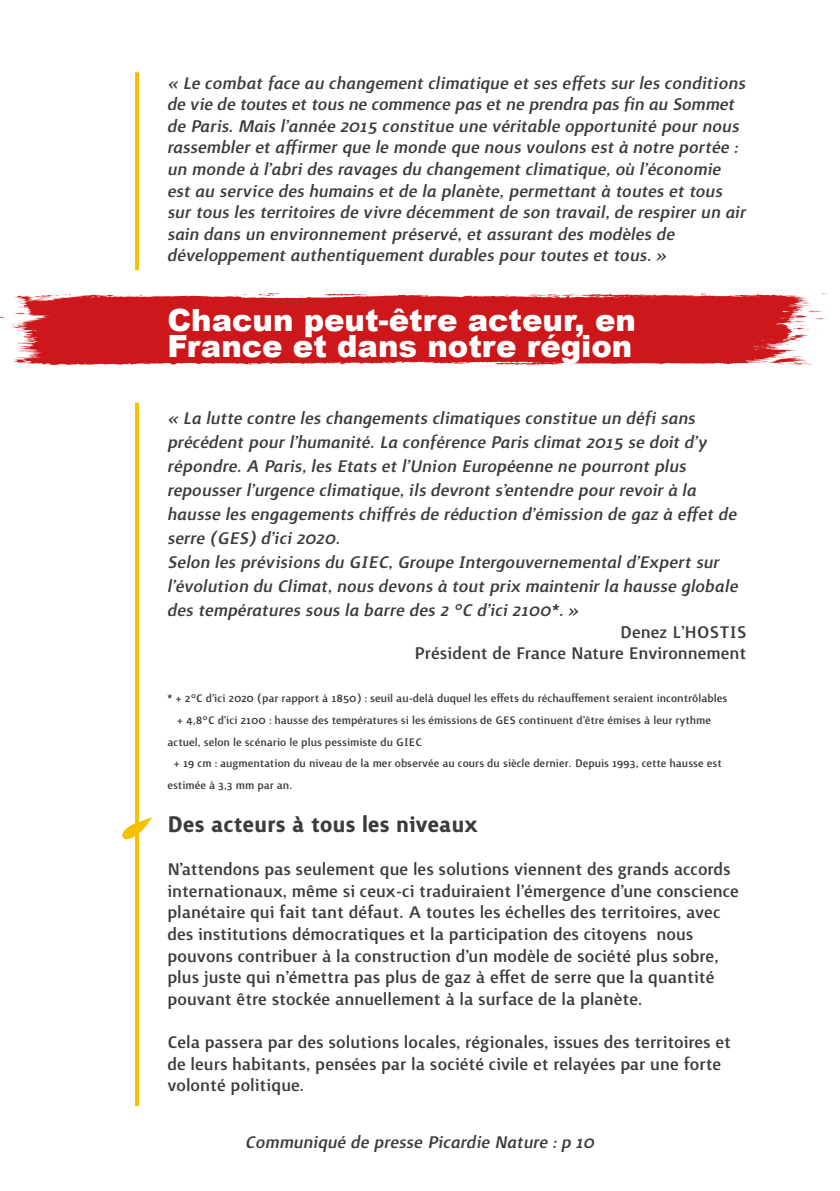
<style>
.page{position:relative;width:840px;height:1191px;background:#fff}
.page>*{position:absolute;margin:0;border:0;box-sizing:border-box;transform-origin:0 0}
.t1{font:900 30.6px/26px "Arial";color:#fff}
.t2{font:700 28.8px "Surface";color:#3c3c3b}
.t3{font:21.6px/21.6px "Surface Medium Italique";color:#3c3c3b}
.t4{font:500 21.6px/21.6px "Surface";color:#3c3c3b}
.t5{font:500 14px "Surface";color:#3c3c3b}
</style>
<div class="page">
<svg style="left:0;top:293px;width:827px;height:72px;background:#d4383a"></svg>
<hr style="left:135px;top:403px;width:4px;height:703px;background:#f4c000">
<hr style="left:135px;top:72px;width:4px;height:198px;background:#f4c000">
<svg style="left:122px;top:816px;width:30px;height:27px"></svg>
<p class="t3" style="left:167px;top:72px;width:579px">« Le combat face au changement climatique et ses effets sur les conditions de vie de toutes et tous ne commence pas et ne prendra pas fin au Sommet de Paris. Mais l’année 2015 constitue une véritable opportunité pour nous rassembler et affirmer que le monde que nous voulons est à notre portée : un monde à l’abri des ravages du changement climatique, où l’économie est au service des humains et de la planète, permettant à toutes et tous sur tous les territoires de vivre décemment de son travail, de respirer un air sain dans un environnement préservé, et assurant des modèles de développement authentiquement durables pour toutes et tous. »</p>
<h1 class="t1" style="left:167px;top:306px;width:469px">Chacun peut-être acteur, en<br>France et dans notre région</h1>
<p class="t3" style="left:167px;top:406px;width:572px;line-height:24px">« La lutte contre les changements climatiques constitue un défi sans précédent pour l’humanité. La conférence Paris climat 2015 se doit d’y répondre. A Paris, les Etats et l’Union Européenne ne pourront plus repousser l’urgence climatique, ils devront s’entendre pour revoir à la hausse les engagements chiffrés de réduction d’émission de gaz à effet de serre (GES) d’ici 2020.<br>Selon les prévisions du GIEC, Groupe Intergouvernemental d’Expert sur l’évolution du Climat, nous devons à tout prix maintenir la hausse globale des températures sous la barre des 2 °C d’ici 2100*. »</p>
<p class="t4" style="left:414px;top:621px;width:333px;text-align:right">Denez L’HOSTIS<br>Président de France Nature Environnement</p>
<p class="t5" style="left:167px;top:692px;width:561px">* + 2°C d’ici 2020 (par rapport à 1850) : seuil au-delà duquel les effets du réchauffement seraient incontrôlables</p>
<p class="t5" style="left:176px;top:714px;width:535px">+ 4,8°C d’ici 2100 : hausse des températures si les émissions de GES continuent d’être émises à leur rythme</p>
<p class="t5" style="left:167px;top:735px;width:256px">actuel, selon le scénario le plus pessimiste du GIEC</p>
<p class="t5" style="left:173px;top:757px;width:549px">+ 19 cm : augmentation du niveau de la mer observée au cours du siècle dernier. Depuis 1993, cette hausse est</p>
<p class="t5" style="left:167px;top:778px;width:126px">estimée à 3,3 mm par an.</p>
<h2 class="t2" style="left:167px;top:811px;width:312px">Des acteurs à tous les niveaux</h2>
<p class="t4" style="left:167px;top:859px;width:572px">N’attendons pas seulement que les solutions viennent des grands accords internationaux, même si ceux-ci traduiraient l’émergence d’une conscience planétaire qui fait tant défaut. A toutes les échelles des territoires, avec des institutions démocratiques et la participation des citoyens nous pouvons contribuer à la construction d’un modèle de société plus sobre, plus juste qui n’émettra pas plus de gaz à effet de serre que la quantité pouvant être stockée annuellement à la surface de la planète.</p>
<p class="t4" style="left:167px;top:1031px;width:564px">Cela passera par des solutions locales, régionales, issues des territoires et de leurs habitants, pensées par la société civile et relayées par une forte volonté politique.</p>
<p class="t3" style="left:245px;top:1131px;width:350px">Communiqué de presse Picardie Nature : p 10</p>
</div>
